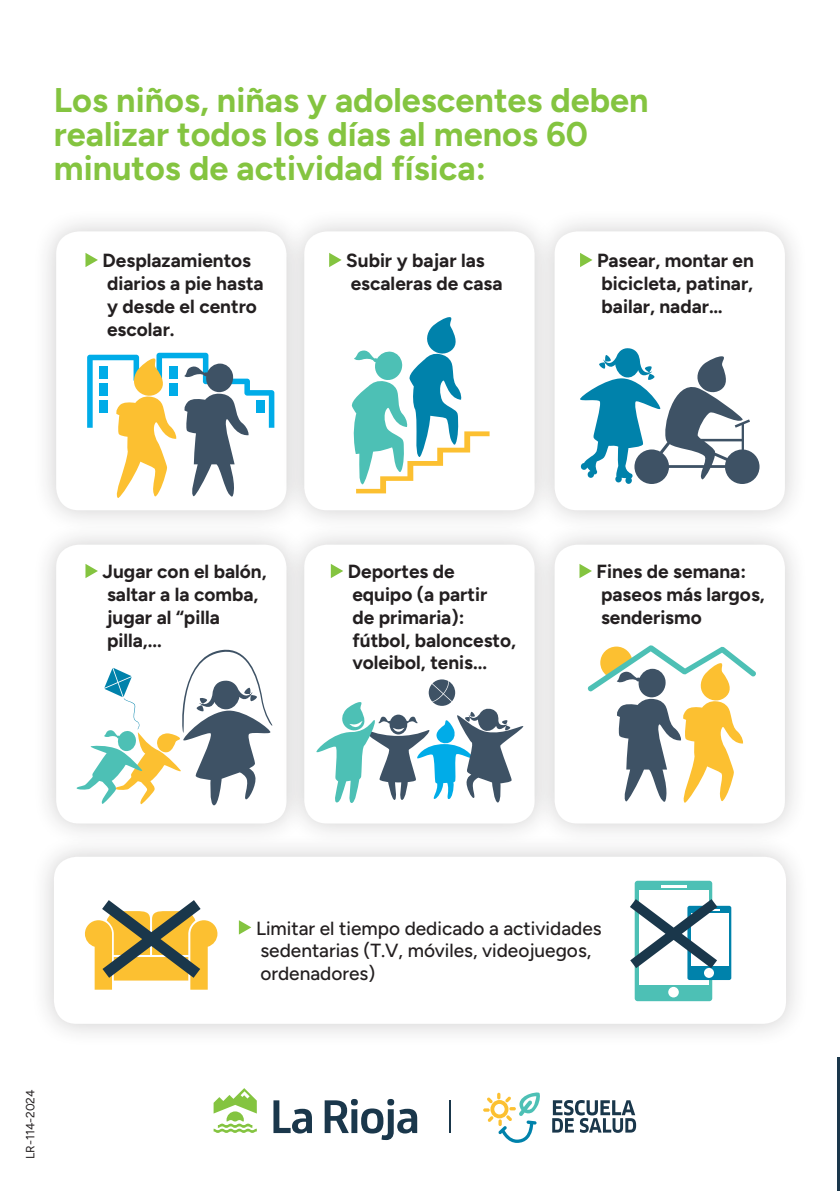
<style>
.page{position:relative;width:840px;height:1191px;background:#fff}
.page>*{position:absolute;margin:0;border:0;box-sizing:border-box;transform-origin:0 0}
.t1{font:700 34.2px/34.2px "Figtree";color:#84c440}
.t2{font:700 19px/22.8px "Figtree";color:#231f20}
.t3{font:500 19px/22.8px "Figtree";color:#231f20}
.t4{font:12px "Figtree";color:#231f20}
</style>
<div class="page">
<div style="left:32px;top:207px;width:278px;height:327px;background:#231f20;opacity:.22"></div>
<div style="left:56px;top:231px;width:230px;height:279px;background:#fff;border-radius:23px"></div>
<div style="left:32px;top:520px;width:278px;height:327px;background:#231f20;opacity:.22"></div>
<div style="left:56px;top:544px;width:230px;height:279px;background:#fff;border-radius:23px"></div>
<div style="left:280px;top:207px;width:278px;height:327px;background:#231f20;opacity:.22"></div>
<div style="left:304px;top:231px;width:230px;height:279px;background:#fff;border-radius:23px"></div>
<div style="left:280px;top:520px;width:278px;height:327px;background:#231f20;opacity:.22"></div>
<div style="left:304px;top:544px;width:230px;height:279px;background:#fff;border-radius:23px"></div>
<div style="left:30px;top:832px;width:779px;height:216px;background:#231f20;opacity:.22"></div>
<div style="left:54px;top:856px;width:731px;height:167px;background:#fff;border-radius:23px"></div>
<div style="left:530px;top:207px;width:278px;height:327px;background:#f3f3f3"></div>
<div style="left:554px;top:231px;width:230px;height:279px;background:#fff;border-radius:23px"></div>
<div style="left:530px;top:520px;width:278px;height:327px;background:#231f20;opacity:.22"></div>
<div style="left:554px;top:544px;width:230px;height:279px;background:#fff;border-radius:23px"></div>
<svg style="left:316px;top:679px;width:208px;height:124px"></svg>
<svg style="left:580px;top:348px;width:179px;height:136px"></svg>
<svg style="left:351px;top:317px;width:138px;height:176px"></svg>
<svg style="left:587px;top:645px;width:169px;height:158px"></svg>
<svg style="left:76px;top:649px;width:197px;height:157px"></svg>
<svg style="left:85px;top:900px;width:132px;height:89px"></svg>
<div style="left:634px;top:880px;width:77px;height:121px;background:#4dc0b5;border-radius:3px"></div>
<hr style="left:661px;top:885px;width:26px;height:2px;background:#fff">
<div style="left:667px;top:987px;width:11px;height:10px;background:#fff;border-radius:50%"></div>
<div style="left:639px;top:890px;width:69px;height:94px;background:#fff"></div>
<div style="left:687px;top:905px;width:43px;height:75px;background:#0082ab;border-radius:2px"></div>
<div style="left:703px;top:968px;width:10px;height:10px;background:#fff;border-radius:50%"></div>
<div style="left:690px;top:913px;width:38px;height:52px;background:#fff"></div>
<svg style="left:630px;top:899px;width:89px;height:69px"></svg>
<svg style="left:87px;top:353px;width:187px;height:145px"></svg>
<svg style="left:85px;top:253px;width:13px;height:14px"></svg>
<svg style="left:85px;top:564px;width:13px;height:14px"></svg>
<svg style="left:330px;top:564px;width:13px;height:14px"></svg>
<svg style="left:579px;top:564px;width:12px;height:14px"></svg>
<svg style="left:239px;top:920px;width:12px;height:14px"></svg>
<svg style="left:329px;top:253px;width:12px;height:14px"></svg>
<svg style="left:580px;top:253px;width:12px;height:14px"></svg>
<svg style="left:483px;top:1092px;width:57px;height:50px"></svg>
<svg style="left:552px;top:1100px;width:83px;height:32px"></svg>
<svg style="left:273px;top:1100px;width:39px;height:33px"></svg>
<svg style="left:324px;top:1099px;width:93px;height:41px"></svg>
<svg style="left:213px;top:1088px;width:44px;height:45px"></svg>
<hr style="left:449px;top:1100px;width:1px;height:32px;background:#1a374b">
<hr style="left:837px;top:1057px;width:2px;height:134px;background:#1a374b">
<h1 class="t1" style="left:54px;top:83px;width:596px">Los niños, niñas y adolescentes deben realizar todos los días al menos 60 minutos de actividad física:</h1>
<p class="t2" style="left:103px;top:249px;width:162px">Desplazamientos diarios a pie hasta y desde el centro escolar.</p>
<p class="t2" style="left:346px;top:249px;width:158px">Subir y bajar las escaleras de casa</p>
<p class="t2" style="left:597px;top:249px;width:158px;text-align:justify">Pasear, montar en bicicleta, patinar, bailar, nadar…</p>
<p class="t2" style="left:103px;top:560px;width:165px">Jugar con el balón, saltar a la comba, jugar al “pilla pilla,...</p>
<p class="t2" style="left:348px;top:560px;width:169px">Deportes de equipo (a partir<br>de primaria): fútbol, baloncesto, voleibol, tenis...</p>
<p class="t2" style="left:596px;top:560px;width:169px">Fines de semana: paseos más largos, senderismo</p>
<p class="t4" style="left:23px;top:1159px;width:71px;rotate:-90deg">LR-114-2024</p>
<p class="t3" style="left:256px;top:916px;width:347px">Limitar el tiempo dedicado a actividades sedentarias (T.V, móviles, videojuegos, ordenadores)</p>
</div>
